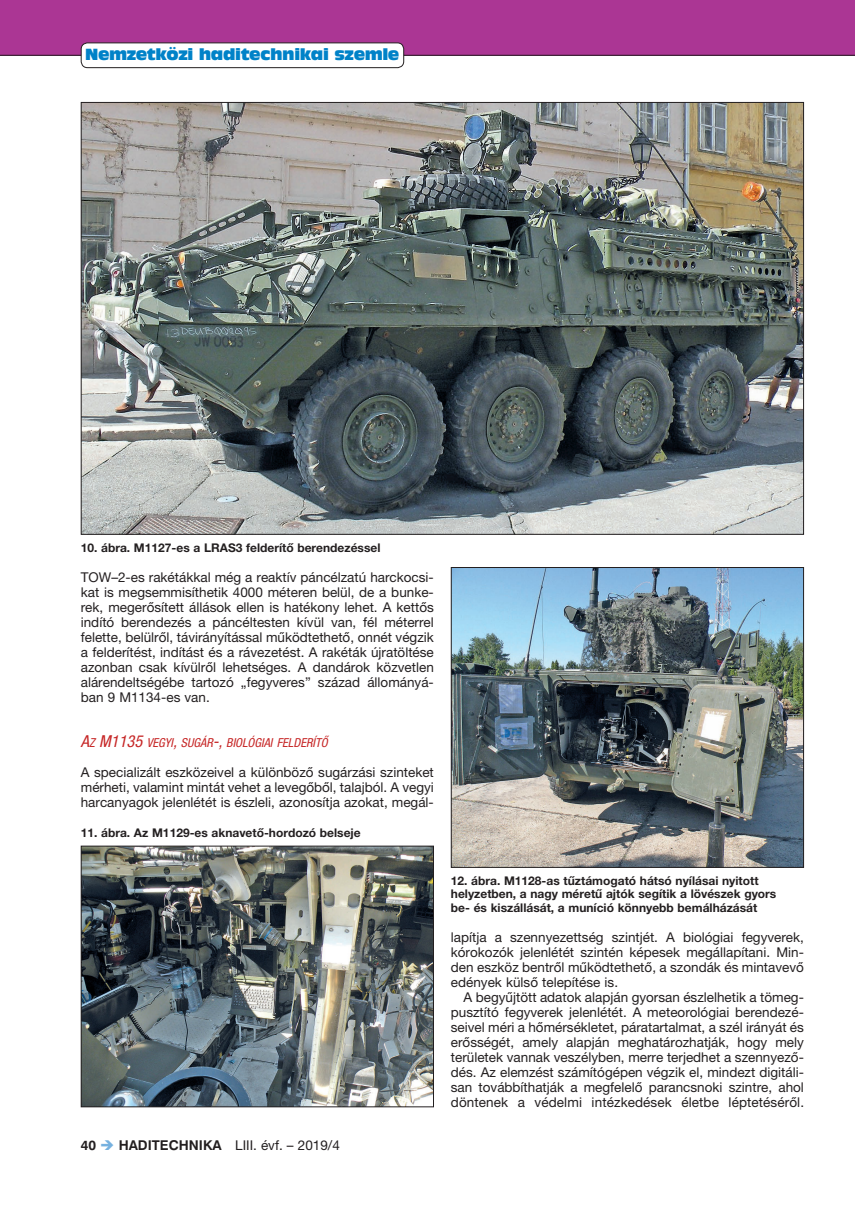
<style>
.page{position:relative;width:855px;height:1212px;background:#fff}
.page>*{position:absolute;margin:0;border:0;box-sizing:border-box;transform-origin:0 0}
.t1{font:15px "Antique Olive Compact";letter-spacing:-.02em;color:#0082c8}
.t2{font:13.5px/15px "Helvetica Neue LT Pro";color:#231f20;text-align:justify}
.t3{font:italic condensed 12.3px "Helvetica Neue LT Pro";color:#c62626}
.t4{font:700 12px/13.5px "Helvetica Neue LT Pro";color:#231f20}
.s1{font-size:16.5px}
.s2{font-family:"Swiss 721 HU Bold"}
.s3{color:#76b1df}
</style>
<div class="page">
<div style="left:0;top:0;width:855px;height:55px;background:#ab3694"></div>
<hr style="left:0;top:55px;width:855px;height:1px;background:#231f20">
<div style="left:81px;top:43px;width:323px;height:25px;background:#fff;border-radius:6px"></div>
<div style="left:81px;top:43px;width:323px;height:25px;border:1px solid #231f20;border-radius:6px"></div>
<img style="left:83px;top:104px;width:719px;height:429px">
<img style="left:453px;top:569px;width:349px;height:297px">
<div style="left:451px;top:567px;width:353px;height:301px;border:1px solid #231f20"></div>
<img style="left:83px;top:848px;width:349px;height:257px">
<div style="left:81px;top:846px;width:353px;height:261px;border:1px solid #231f20"></div>
<p class="t1" style="left:85px;top:44px;width:316px">Nemzetközi haditechnikai szemle</p>
<p class="t4" style="left:81px;top:540px;width:301px">10. ábra. M1127-es a LRAS3 felderítő berendezéssel</p>
<p class="t2" style="left:81px;top:570px;width:354px">TOW–2-es rakétákkal még a reaktív páncélzatú harckocsi&shy;kat is megsemmisíthetik 4000 méteren belül, de a bunke&shy;rek, megerősített állások ellen is hatékony lehet. A kettős indító berendezés a páncéltesten kívül van, fél méterrel felette, belülről, távirányítással működtethető, onnét végzik a felderítést, indítást és a rávezetést. A rakéták újratöltése azonban csak kívülről lehetséges. A dandárok közvetlen alárendeltségébe tartozó „fegyveres” század állományá&shy;ban 9 M1134-es van.</p>
<p class="t3" style="left:81px;top:736px;width:248px"><span class="s1">A</span>Z <span class="s1">M1135</span> VEGYI<span class="s1">,</span> SUGÁR<span class="s1">-,</span> BIOLÓGIAI FELDERÍTŐ</p>
<p class="t2" style="left:81px;top:765px;width:354px">A specializált eszközeivel a különböző sugárzási szinteket mérheti, valamint mintát vehet a levegőből, talajból. A vegyi harcanyagok jelenlétét is észleli, azonosítja azokat, megál-</p>
<p class="t4" style="left:81px;top:826px;width:281px">11. ábra. Az M1129-es aknavető-hordozó belseje</p>
<p class="t2" style="left:81px;top:1137px;width:260px"><span class="s2">40</span> <span class="s3">➔</span> <span class="s2">HADITECHNIKA</span> LIII. évf. – 2019/4</p>
<p class="t4" style="left:451px;top:873px;width:327px">12. ábra. M1128-as tűztámogató hátsó nyílásai nyitott helyzetben, a nagy méretű ajtók segítik a lövészek gyors be- és kiszállását, a muníció könnyebb bemálházását</p>
<p class="t2" style="left:451px;top:930px;width:354px">lapítja a szennyezettség szintjét. A biológiai fegyverek, kórokozók jelenlétét szintén képesek megállapítani. Min&shy;den eszköz bentről működtethető, a szondák és mintavevő edények külső telepítése is.</p>
<p class="t2" style="left:451px;top:990px;width:355px;text-indent:13px">A begyűjtött adatok alapján gyorsan észlelhetik a tömeg&shy;pusztító fegyverek jelenlétét. A meteorológiai berendezé&shy;seivel méri a hőmérsékletet, páratartalmat, a szél irányát és erősségét, amely alapján meghatározhatják, hogy mely területek vannak veszélyben, merre terjedhet a szennyező&shy;dés. Az elemzést számítógépen végzik el, mindezt digitáli&shy;san továbbíthatják a megfelelő parancsnoki szintre, ahol döntenek a védelmi intézkedések életbe léptetéséről.</p>
</div>
